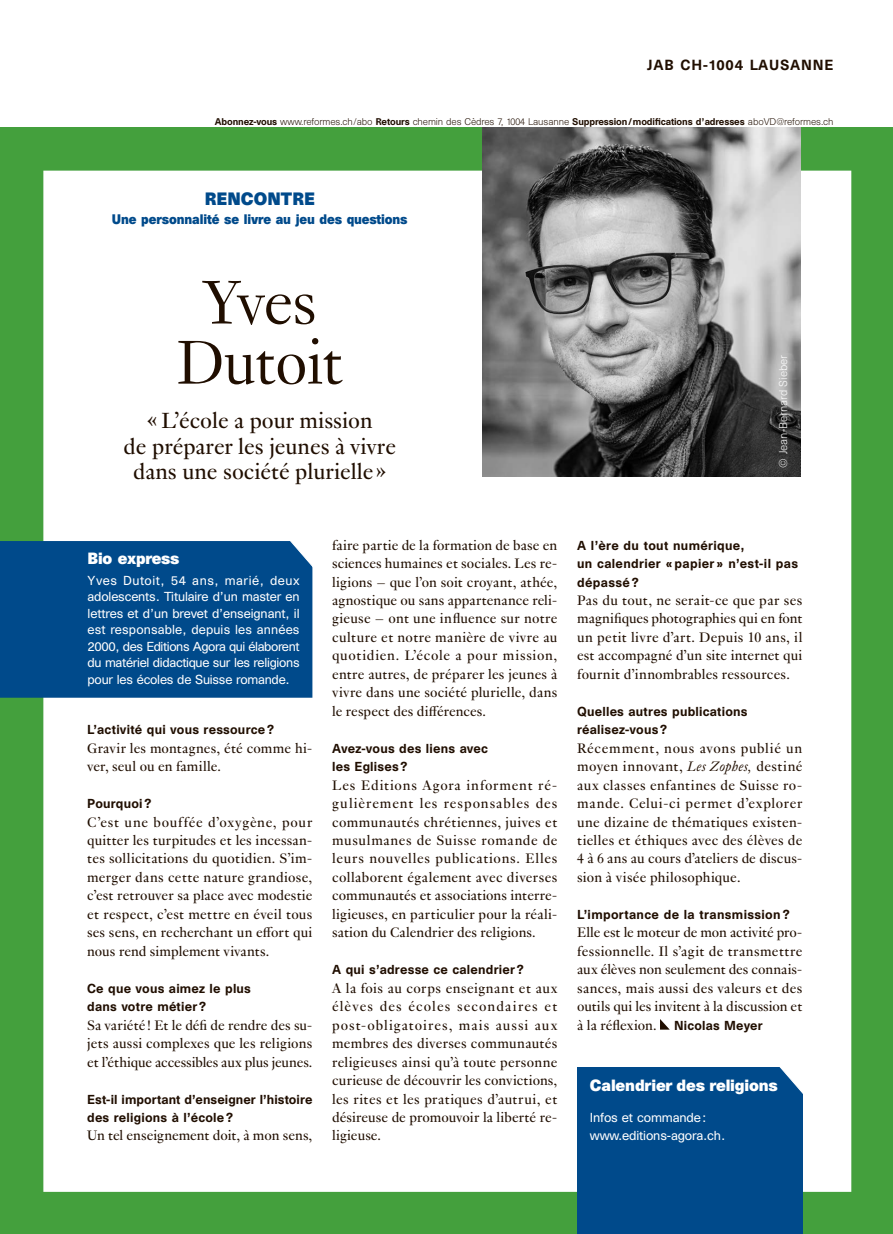
<style>
.page{position:relative;width:893px;height:1234px;background:#fff}
.page>*{position:absolute;margin:0;border:0;box-sizing:border-box;transform-origin:0 0}
.REF_Titres_indd{font:300 67.5px "Genath";letter-spacing:-.02em;color:#200e00}
.REF_Chapeaux_indd{font:24px "Genath";color:#200e00}
.REF_Titre-encadre_in{font:700 16.5px "Unica SB";color:#004a8b}
.REF_Texte_indd{font:15px/18.5px "Genath";letter-spacing:.005em;color:#200e00;text-align:justify}
.REF_Titre-encadre_in-2{font:700 15px "Unica SB";letter-spacing:-.01em;color:#fff}
.REF_legendes_copyrig{font:700 15px "Unica SB";letter-spacing:-.02em;color:#fff}
.t1{font:500 13.5px "Unica SB";letter-spacing:.06em;color:#200e00}
.REF_Texte-encadre_in{font:700 12.75px "Unica SB";letter-spacing:-.01em;color:#004a8b;scale:.93 1}
.t2{font:500 12px/18.5px "Unica SB";letter-spacing:.02em;color:#200e00}
.REF_legendes_copyrig-2{font:12px/16.5px "Unica SB";letter-spacing:-.02em;color:#fff;text-align:justify}
.REF_Titre-encadre_in-3{font:12px "Unica SB";letter-spacing:-.01em;color:#fff}
.REF_legendes_copyrig-3{font:300 10.5px "Unica SB";color:#fff}
.REF_Texte-encadre_in-2{font:300 9px "Unica SB";letter-spacing:-.01em;color:#200e00}
.s1{font-weight:500}
.s2{font-style:italic}
.s3{font-family:"Unica SB";font-weight:500;font-size:12px}
</style>
<div class="page">
<div style="left:0;top:128px;width:893px;height:1105px;background:#44a03d"></div>
<div style="left:43px;top:171px;width:808px;height:1020px;background:#fff"></div>
<svg style="left:660px;top:1018px;width:10px;height:11px"></svg>
<div style="left:0;top:541px;width:312px;height:156px;background:#004a8b"></div>
<svg style="left:288px;top:538px;width:27px;height:31px"></svg>
<img style="left:483px;top:128px;width:317px;height:348px">
<div style="left:577px;top:1066px;width:225px;height:167px;background:#004a8b"></div>
<svg style="left:778px;top:1064px;width:26px;height:31px"></svg>
<p class="t1" style="left:647px;top:56px;width:188px">JAB CH-1004 LAUSANNE</p>
<p class="REF_Texte-encadre_in-2" style="left:215px;top:116px;width:620px"><span class="s1">Abonnez-vous</span> www.reformes.ch/abo <span class="s1">Retours</span> chemin des Cèdres 7, 1004 Lausanne <span class="s1">Suppression/modifications d’adresses</span> aboVD@reformes.ch</p>
<p class="REF_Titre-encadre_in" style="left:204px;top:188px;width:112px">RENCONTRE</p>
<p class="REF_Texte-encadre_in" style="left:112px;top:211px;width:320px">Une personnalité se livre au jeu des questions</p>
<p class="REF_Titres_indd" style="left:203px;top:254px;width:116px">Yves</p>
<p class="REF_Titres_indd" style="left:176px;top:314px;width:169px">Dutoit</p>
<p class="REF_Chapeaux_indd" style="left:147px;top:404px;width:227px">« L’école a pour mission</p>
<p class="REF_Chapeaux_indd" style="left:124px;top:429px;width:274px">de préparer les jeunes à vivre</p>
<p class="REF_Chapeaux_indd" style="left:133px;top:455px;width:255px">dans une société plurielle »</p>
<p class="REF_legendes_copyrig-3" style="left:777px;top:467px;width:114px;rotate:-90deg">© Jean-Bernard Sieber</p>
<p class="REF_legendes_copyrig" style="left:88px;top:549px;width:94px">Bio express</p>
<p class="REF_legendes_copyrig-2" style="left:88px;top:572px;width:214px">Yves Dutoit, 54 ans, marié, deux adolescents. Titulaire d’un master en lettres et d’un brevet d’enseignant, il est responsable, depuis les années 2000, des Editions Agora qui élaborent du matériel didactique sur les religions pour les écoles de Suisse romande.</p>
<p class="t2" style="left:87px;top:721px;width:188px">L’activité qui vous ressource?</p>
<p class="REF_Texte_indd" style="left:87px;top:737px;width:227px">Gravir les montagnes, été comme hi&shy;ver, seul ou en famille.</p>
<p class="t2" style="left:87px;top:795px;width:66px">Pourquoi?</p>
<p class="REF_Texte_indd" style="left:87px;top:811px;width:227px">C’est une bouffée d’oxygène, pour quitter les turpitudes et les incessan&shy;tes sollicitations du quotidien. S’im&shy;merger dans cette nature grandiose, c’est retrouver sa place avec modestie et respect, c’est mettre en éveil tous ses sens, en recherchant un effort qui nous rend simplement vivants.</p>
<p class="t2" style="left:87px;top:979px;width:165px">Ce que vous aimez le plus</p>
<p class="t2" style="left:87px;top:998px;width:121px">dans votre métier?</p>
<p class="REF_Texte_indd" style="left:87px;top:1014px;width:227px">Sa variété ! Et le défi de rendre des su&shy;jets aussi complexes que les religions et l’éthique accessibles aux plus jeunes.</p>
<p class="t2" style="left:87px;top:1090px;width:227px">Est-il important d’enseigner l’histoire des religions à l’école?</p>
<p class="REF_Texte_indd" style="left:87px;top:1125px;width:227px">Un tel enseignement doit, à mon sens,</p>
<p class="REF_Texte_indd" style="left:332px;top:534px;width:227px">faire partie de la formation de base en sciences humaines et sociales. Les re&shy;ligions – que l’on soit croyant, athée, agnostique ou sans appartenance reli&shy;gieuse – ont une influence sur notre culture et notre manière de vivre au quotidien. L’école a pour mission, entre autres, de préparer les jeunes à vivre dans une société plurielle, dans le respect des différences.</p>
<p class="t2" style="left:332px;top:739px;width:157px">Avez-vous des liens avec les Eglises?</p>
<p class="REF_Texte_indd" style="left:332px;top:774px;width:227px">Les Editions Agora informent ré&shy;gulièrement les responsables des communautés chrétiennes, juives et musulmanes de Suisse romande de leurs nouvelles publications. Elles collaborent également avec diverses communautés et associations interre&shy;ligieuses, en particulier pour la réali&shy;sation du Calendrier des religions.</p>
<p class="t2" style="left:332px;top:961px;width:193px">A qui s’adresse ce calendrier?</p>
<p class="REF_Texte_indd" style="left:332px;top:977px;width:227px">A la fois au corps enseignant et aux élèves des écoles secondaires et post-obligatoires, mais aussi aux membres des diverses communautés religieuses ainsi qu’à toute personne curieuse de découvrir les convictions, les rites et les pratiques d’autrui, et désireuse de promouvoir la liberté re&shy;ligieuse.</p>
<p class="t2" style="left:577px;top:536px;width:222px">A l’ère du tout numérique,<br>un calendrier «papier» n’est-il pas dépassé?</p>
<p class="REF_Texte_indd" style="left:577px;top:589px;width:227px">Pas du tout, ne serait-ce que par ses magnifiques photographies qui en font un petit livre d’art. Depuis 10 ans, il est accompagné d’un site internet qui fournit d’innombrables ressources.</p>
<p class="t2" style="left:577px;top:702px;width:172px">Quelles autres publications réalisez-vous?</p>
<p class="REF_Texte_indd" style="left:577px;top:737px;width:227px">Récemment, nous avons publié un moyen innovant, <span class="s2">Les Zophes,</span> destiné aux classes enfantines de Suisse ro&shy;mande. Celui-ci permet d’explorer une dizaine de thématiques existen&shy;tielles et éthiques avec des élèves de 4 à 6 ans au cours d’ateliers de discus&shy;sion à visée philosophique.</p>
<p class="t2" style="left:577px;top:905px;width:214px">L’importance de la transmission?</p>
<p class="REF_Texte_indd" style="left:577px;top:922px;width:227px">Elle est le moteur de mon activité pro&shy;fessionnelle. Il s’agit de transmettre aux élèves non seulement des connais&shy;sances, mais aussi des valeurs et des outils qui les invitent à la discussion et à la réflexion. <span class="s3">Nicolas Meyer</span></p>
<p class="REF_Titre-encadre_in-2" style="left:590px;top:1076px;width:190px">Calendrier des religions</p>
<p class="REF_Titre-encadre_in-3" style="left:590px;top:1109px;width:118px">Infos et commande:</p>
<p class="REF_Titre-encadre_in-3" style="left:590px;top:1128px;width:137px">www.editions-agora.ch.</p>
</div>
